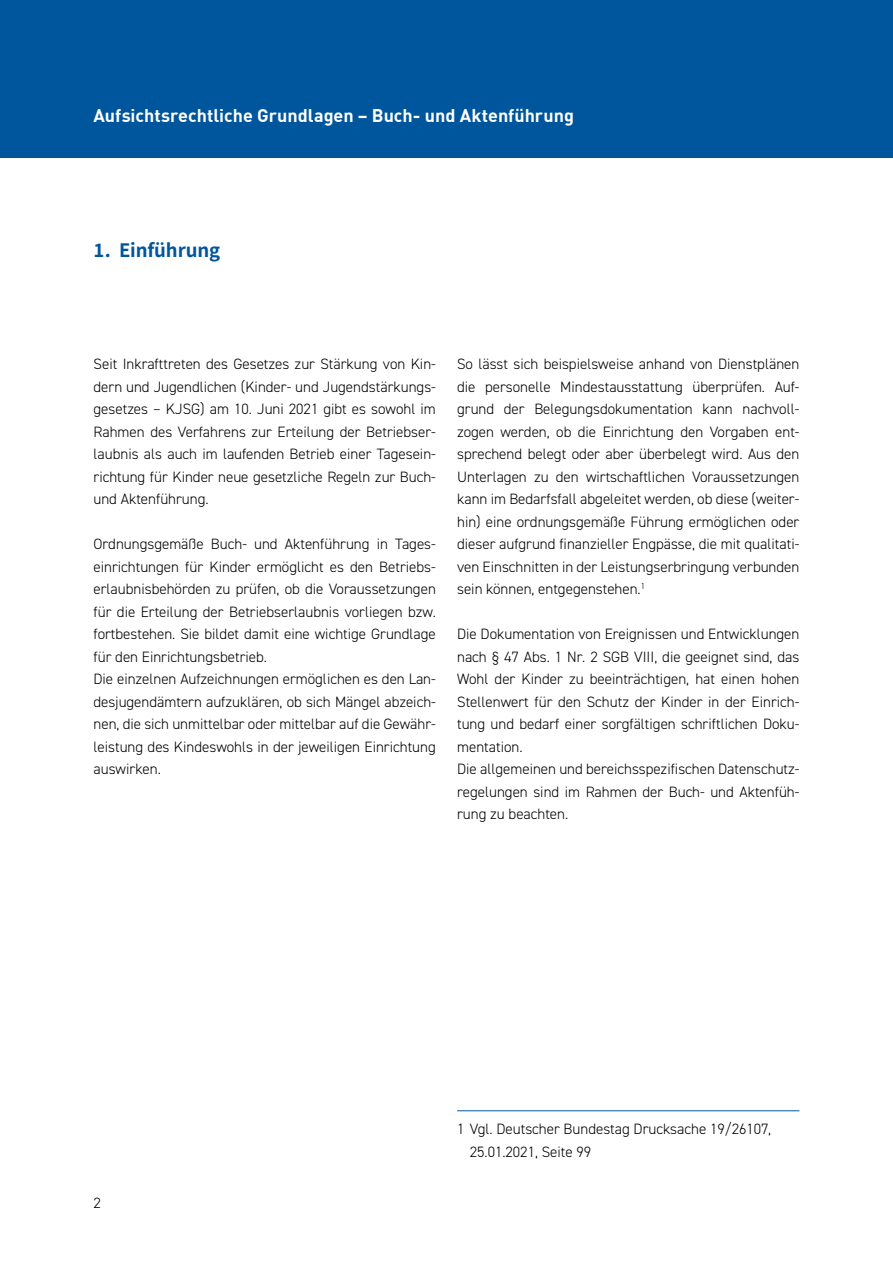
<style>
.page{position:relative;width:893px;height:1263px;background:#fff}
.page>*{position:absolute;margin:0;border:0;box-sizing:border-box;transform-origin:0 0}
.t1{font:21px "Source Sans Variable";letter-spacing:-.005em;color:#00569d}
.t2{font:700 18px "DIN";color:#fff}
.t3{font:300 15px/22.5px "DIN2014";color:#000;text-align:justify}
</style>
<div class="page">
<div style="left:0;top:0;width:893px;height:157px;background:#00569d"></div>
<hr style="left:457px;top:1110px;width:342px;height:1px;background:#00569d">
<p class="t2" style="left:94px;top:103px;width:482px">Aufsichtsrechtliche Grundlagen – Buch- und Aktenführung</p>
<h2 class="t1" style="left:94px;top:237px;width:128px">1. Einführung</h2>
<p class="t3" style="left:94px;top:353px;width:344px">Seit Inkrafttreten des Gesetzes zur Stärkung von Kin&shy;dern und Jugendlichen (Kinder- und Jugendstärkungs&shy;gesetzes – KJSG) am 10. Juni 2021 gibt es sowohl im Rahmen des Verfahrens zur Erteilung der Betriebser&shy;laubnis als auch im laufenden Betrieb einer Tagesein&shy;richtung für Kinder neue gesetzliche Regeln zur Buch&shy;und Aktenführung.</p>
<p class="t3" style="left:94px;top:533px;width:344px">Ordnungsgemäße Buch- und Aktenführung in Tages&shy;einrichtungen für Kinder ermöglicht es den Betriebs&shy;erlaubnisbehörden zu prüfen, ob die Voraussetzungen für die Erteilung der Betriebserlaubnis vorliegen bzw. fortbestehen. Sie bildet damit eine wichtige Grundlage für den Einrichtungsbetrieb.</p>
<p class="t3" style="left:94px;top:668px;width:344px">Die einzelnen Aufzeichnungen ermöglichen es den Lan&shy;desjugendämtern aufzuklären, ob sich Mängel abzeich&shy;nen, die sich unmittelbar oder mittelbar auf die Gewähr&shy;leistung des Kindeswohls in der jeweiligen Einrichtung auswirken.</p>
<p class="t3" style="left:457px;top:353px;width:344px">So lässt sich beispielsweise anhand von Dienstplänen die personelle Mindestausstattung überprüfen. Auf&shy;grund der Belegungsdokumentation kann nachvoll&shy;zogen werden, ob die Einrichtung den Vorgaben ent&shy;sprechend belegt oder aber überbelegt wird. Aus den Unterlagen zu den wirtschaftlichen Voraussetzungen kann im Bedarfsfall abgeleitet werden, ob diese (weiter&shy;hin) eine ordnungsgemäße Führung ermöglichen oder dieser aufgrund finanzieller Engpässe, die mit qualitati&shy;ven Einschnitten in der Leistungserbringung verbunden sein können, entgegenstehen.<sup>1</sup></p>
<p class="t3" style="left:457px;top:623px;width:344px">Die Dokumentation von Ereignissen und Entwicklungen nach § 47 Abs. 1 Nr. 2 SGB VIII, die geeignet sind, das Wohl der Kinder zu beeinträchtigen, hat einen hohen Stellenwert für den Schutz der Kinder in der Einrich&shy;tung und bedarf einer sorgfältigen schriftlichen Doku&shy;mentation.</p>
<p class="t3" style="left:457px;top:758px;width:344px">Die allgemeinen und bereichsspezifischen Datenschutz&shy;regelungen sind im Rahmen der Buch- und Aktenfüh&shy;rung zu beachten.</p>
<p class="t3" style="left:94px;top:1192px;width:9px">2</p>
<p class="t3" style="left:470px;top:1118px;width:303px;text-indent:-13px">1 Vgl. Deutscher Bundestag Drucksache 19/26107,<br>25.01.2021, Seite 99</p>
</div>
